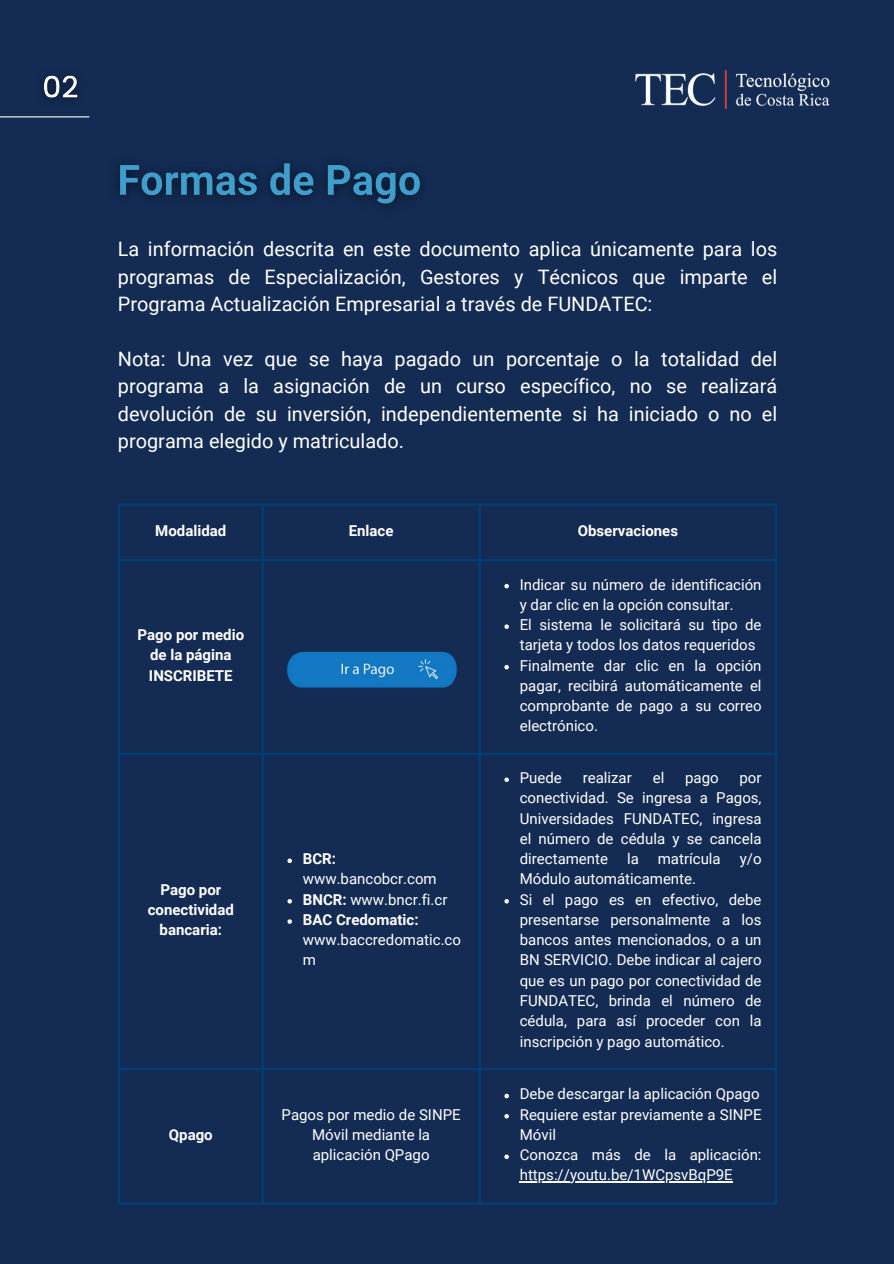
<style>
.page{position:relative;width:894px;height:1264px;background:#fff}
.page>*{position:absolute;margin:0;border:0;box-sizing:border-box;transform-origin:0 0}
.t1{font:19.95px/27.3px "Roboto";color:#fff;text-align:justify}
.t2{font:15px/20.2px "Roboto";color:#fff}
.t3{font:700 15px/20.2px "Roboto";color:#fff;text-align:center}
.s1{font-weight:700}
</style>
<div class="page">
<div style="left:0;top:0;width:893px;height:1263px;background:#142c54"></div>
<hr style="left:0;top:116px;width:89px;height:1px;background:#fff">
<svg style="left:504px;top:584px;width:4px;height:4px"></svg>
<svg style="left:504px;top:624px;width:4px;height:5px"></svg>
<svg style="left:504px;top:665px;width:4px;height:4px"></svg>
<svg style="left:287px;top:858px;width:5px;height:5px"></svg>
<svg style="left:287px;top:899px;width:5px;height:4px"></svg>
<svg style="left:287px;top:919px;width:5px;height:4px"></svg>
<svg style="left:504px;top:777px;width:4px;height:5px"></svg>
<svg style="left:504px;top:899px;width:4px;height:4px"></svg>
<svg style="left:504px;top:1093px;width:4px;height:5px"></svg>
<svg style="left:504px;top:1114px;width:4px;height:4px"></svg>
<svg style="left:504px;top:1154px;width:4px;height:4px"></svg>
<hr style="left:519px;top:1181px;width:213px;height:1px;background:#fff">
<hr style="left:118px;top:505px;width:2px;height:697px;background:#013e76">
<hr style="left:261px;top:505px;width:3px;height:697px;background:#013e76">
<hr style="left:478px;top:505px;width:2px;height:697px;background:#013e76">
<hr style="left:774px;top:505px;width:3px;height:697px;background:#013e76">
<hr style="left:118px;top:503px;width:659px;height:2px;background:#013e76">
<hr style="left:118px;top:559px;width:659px;height:2px;background:#013e76">
<hr style="left:118px;top:752px;width:659px;height:3px;background:#013e76">
<hr style="left:118px;top:1067px;width:659px;height:3px;background:#013e76">
<hr style="left:118px;top:1202px;width:659px;height:2px;background:#013e76">
<img style="left:286px;top:651px;width:172px;height:37px">
<img style="left:42px;top:75px;width:36px;height:26px">
<img style="left:116px;top:163px;width:307px;height:45px">
<img style="left:635px;top:70px;width:195px;height:39px">
<p class="t1" style="left:118px;top:236px;width:660px">La información descrita en este documento aplica únicamente para los programas de Especialización, Gestores y Técnicos que imparte el Programa Actualización Empresarial a través de FUNDATEC:</p>
<p class="t1" style="left:118px;top:345px;width:660px">Nota: Una vez que se haya pagado un porcentaje o la totalidad del programa a la asignación de un curso específico, no se realizará devolución de su inversión, independientemente si ha iniciado o no el programa elegido y matriculado.</p>
<p class="t3" style="left:155px;top:521px;width:72px">Modalidad</p>
<p class="t3" style="left:348px;top:521px;width:46px">Enlace</p>
<p class="t3" style="left:577px;top:521px;width:102px">Observaciones</p>
<p class="t3" style="left:137px;top:625px;width:108px">Pago por medio de la página<br>INSCRIBETE</p>
<p class="t3" style="left:148px;top:879px;width:88px">Pago por conectividad bancaria:</p>
<p class="t2" style="left:303px;top:848px;width:135px"><span class="s1">BCR: </span>www.bancobcr.com</p>
<p class="t2" style="left:303px;top:889px;width:146px"><span class="s1">BNCR:</span> www.bncr.fi.cr</p>
<p class="t2" style="left:303px;top:909px;width:160px"><span class="s1">BAC Credomatic: </span>www.baccredomatic.co m</p>
<p class="t3" style="left:169px;top:1124px;width:45px">Qpago</p>
<p class="t2" style="left:281px;top:1104px;width:180px;text-align:center">Pagos por medio de SINPE<br>Móvil mediante la aplicación QPago</p>
<p class="t2" style="left:519px;top:574px;width:243px">Indicar su número de identificación y dar clic en la opción consultar.</p>
<p class="t2" style="left:519px;top:614px;width:243px">El sistema le solicitará su tipo de tarjeta y todos los datos requeridos</p>
<p class="t2" style="left:519px;top:655px;width:243px;text-align:justify">Finalmente dar clic en la opción pagar, recibirá automáticamente el comprobante de pago a su correo electrónico.</p>
<p class="t2" style="left:519px;top:767px;width:44px">Puede</p>
<p class="t2" style="left:582px;top:767px;width:51px">realizar</p>
<p class="t2" style="left:652px;top:767px;width:13px">el</p>
<p class="t2" style="left:685px;top:767px;width:35px">pago</p>
<p class="t2" style="left:519px;top:767px;width:243px;text-align:justify;text-indent:220px">por conectividad. Se ingresa a Pagos, Universidades FUNDATEC, ingresa el número de cédula y se cancela directamente</p>
<p class="t2" style="left:627px;top:848px;width:13px">la</p>
<p class="t2" style="left:657px;top:848px;width:64px">matrícula</p>
<p class="t2" style="left:739px;top:848px;width:23px">y/o</p>
<p class="t2" style="left:519px;top:869px;width:178px">Módulo automáticamente.</p>
<p class="t2" style="left:519px;top:889px;width:243px;text-align:justify">Si el pago es en efectivo, debe presentarse personalmente a los bancos antes mencionados, o a un BN SERVICIO. Debe indicar al cajero que es un pago por conectividad de FUNDATEC, brinda el número de cédula, para así proceder con la inscripción y pago automático.</p>
<p class="t2" style="left:519px;top:1084px;width:241px">Debe descargar la aplicación Qpago</p>
<p class="t2" style="left:519px;top:1104px;width:243px">Requiere estar previamente a SINPE<br>Móvil</p>
<p class="t2" style="left:519px;top:1144px;width:243px">Conozca más de la aplicación:</p>
<p class="t2" style="left:519px;top:1165px;width:214px">https://youtu.be/1WCpsvBqP9E</p>
</div>
